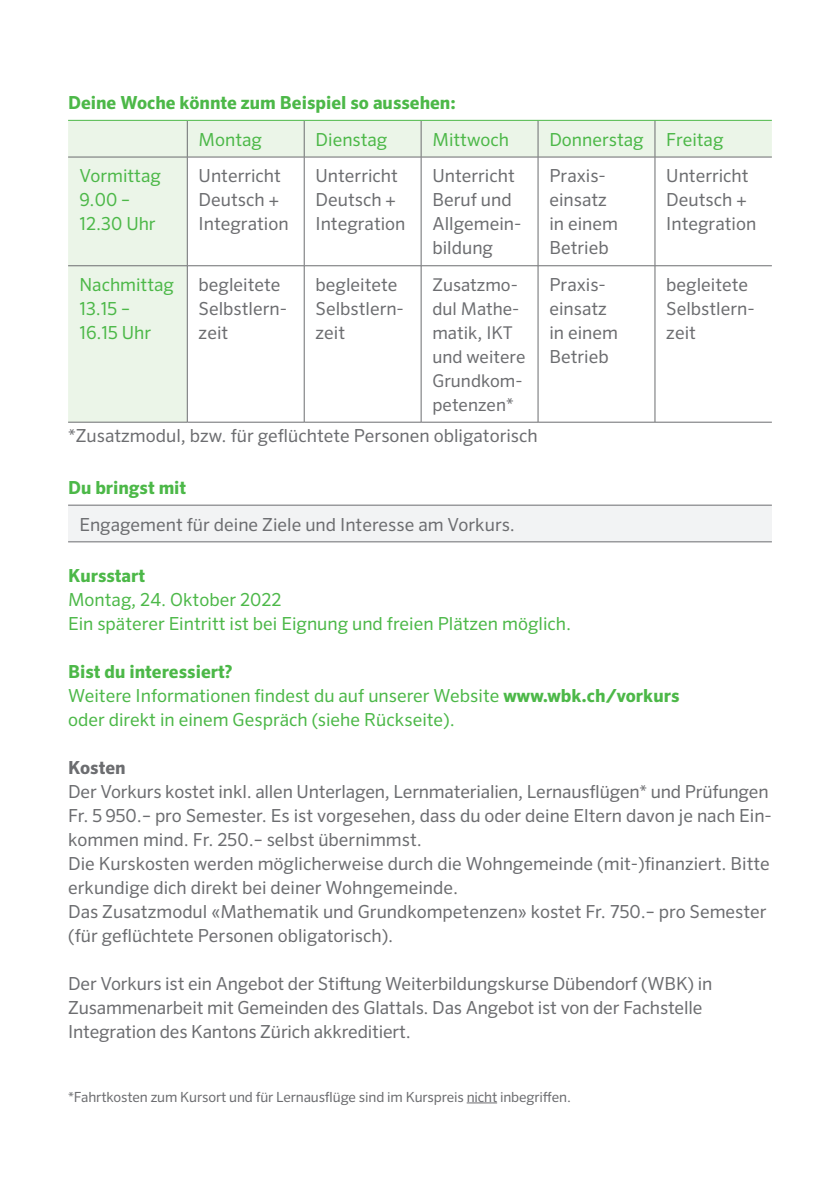
<style>
.page{position:relative;width:840px;height:1191px;background:#fff}
.page>*{position:absolute;margin:0;border:0;box-sizing:border-box;transform-origin:0 0}
.Text{font:18px/24px "Sero Pro";color:#6c6d70}
.Text-2{font:18px/24px "Sero Pro";color:#4cb848}
.Titel{font:700 18px "Sero Pro";color:#4cb848}
.Untertitel{font:700 18px "Sero Pro";color:#4cb848}
.Text-3{font:700 18px "Sero Pro";color:#4cb848}
.Untertitel-2{font:700 18px "Sero Pro";color:#6c6d70}
.Text-4{font:17.6px/24px "Sero Pro";color:#6c6d70}
.Text-5{font:14px "Sero Pro";letter-spacing:-.01em;color:#6c6d70}
.s1{font-size:18px}
.s2{font-weight:700}
</style>
<div class="page">
<div style="left:68px;top:121px;width:703px;height:301px;background:#ebf5e8"></div>
<svg style="left:188px;top:158px;width:583px;height:264px"></svg>
<hr style="left:68px;top:157px;width:119px;height:1px;background:#6c6d70">
<hr style="left:187px;top:157px;width:117px;height:1px;background:#6c6d70">
<hr style="left:304px;top:157px;width:117px;height:1px;background:#6c6d70">
<hr style="left:421px;top:157px;width:116px;height:1px;background:#6c6d70">
<hr style="left:537px;top:157px;width:117px;height:1px;background:#6c6d70">
<hr style="left:654px;top:157px;width:117px;height:1px;background:#6c6d70">
<hr style="left:68px;top:265px;width:119px;height:1px;background:#6c6d70">
<hr style="left:187px;top:265px;width:117px;height:1px;background:#6c6d70">
<hr style="left:304px;top:265px;width:117px;height:1px;background:#6c6d70">
<hr style="left:421px;top:265px;width:116px;height:1px;background:#6c6d70">
<hr style="left:537px;top:265px;width:117px;height:1px;background:#6c6d70">
<hr style="left:654px;top:265px;width:117px;height:1px;background:#6c6d70">
<hr style="left:68px;top:422px;width:119px;height:1px;background:#6c6d70">
<hr style="left:187px;top:422px;width:117px;height:1px;background:#6c6d70">
<hr style="left:304px;top:422px;width:117px;height:1px;background:#6c6d70">
<hr style="left:421px;top:422px;width:116px;height:1px;background:#6c6d70">
<hr style="left:537px;top:422px;width:117px;height:1px;background:#6c6d70">
<hr style="left:654px;top:422px;width:117px;height:1px;background:#6c6d70">
<hr style="left:187px;top:121px;width:1px;height:36px;background:#6c6d70">
<hr style="left:304px;top:121px;width:1px;height:36px;background:#6c6d70">
<hr style="left:420px;top:121px;width:1px;height:36px;background:#6c6d70">
<hr style="left:537px;top:121px;width:1px;height:36px;background:#6c6d70">
<hr style="left:654px;top:121px;width:1px;height:36px;background:#6c6d70">
<hr style="left:187px;top:157px;width:1px;height:108px;background:#6c6d70">
<hr style="left:304px;top:157px;width:1px;height:108px;background:#6c6d70">
<hr style="left:420px;top:157px;width:1px;height:108px;background:#6c6d70">
<hr style="left:537px;top:157px;width:1px;height:108px;background:#6c6d70">
<hr style="left:654px;top:157px;width:1px;height:108px;background:#6c6d70">
<hr style="left:187px;top:266px;width:1px;height:156px;background:#6c6d70">
<hr style="left:304px;top:266px;width:1px;height:156px;background:#6c6d70">
<hr style="left:420px;top:266px;width:1px;height:156px;background:#6c6d70">
<hr style="left:537px;top:266px;width:1px;height:156px;background:#6c6d70">
<hr style="left:654px;top:266px;width:1px;height:156px;background:#6c6d70">
<hr style="left:68px;top:120px;width:119px;height:1px;background:#4cb848">
<hr style="left:187px;top:120px;width:117px;height:1px;background:#4cb848">
<hr style="left:304px;top:120px;width:117px;height:1px;background:#4cb848">
<hr style="left:421px;top:120px;width:116px;height:1px;background:#4cb848">
<hr style="left:537px;top:120px;width:117px;height:1px;background:#4cb848">
<hr style="left:654px;top:120px;width:117px;height:1px;background:#4cb848">
<div style="left:68px;top:505px;width:703px;height:37px;background:#f2f3f4"></div>
<hr style="left:68px;top:505px;width:703px;height:1px;background:#6c6d70">
<hr style="left:68px;top:541px;width:703px;height:1px;background:#6c6d70">
<hr style="left:466px;top:1102px;width:31px;height:1px;background:#6c6d70">
<p class="Titel" style="left:68px;top:92px;width:389px">Deine Woche könnte zum Beispiel so aussehen:</p>
<p class="Text-2" style="left:198px;top:127px;width:65px">Montag</p>
<p class="Text-2" style="left:315px;top:127px;width:73px">Dienstag</p>
<p class="Text-2" style="left:432px;top:127px;width:78px">Mittwoch</p>
<p class="Text-2" style="left:549px;top:127px;width:96px">Donnerstag</p>
<p class="Text-2" style="left:666px;top:127px;width:59px">Freitag</p>
<p class="Text-2" style="left:79px;top:164px;width:83px">Vormittag</p>
<p class="Text-2" style="left:79px;top:188px;width:78px">9.00 –<br>12.30 Uhr</p>
<p class="Text" style="left:198px;top:164px;width:84px">Unterricht</p>
<p class="Text" style="left:198px;top:188px;width:91px">Deutsch +<br>Integration</p>
<p class="Text" style="left:315px;top:164px;width:91px">Unterricht<br>Deutsch +<br>Integration</p>
<p class="Text" style="left:432px;top:164px;width:90px">Unterricht<br>Beruf und<br>Allgemein&shy;bildung</p>
<p class="Text" style="left:549px;top:164px;width:70px">Praxis&shy;einsatz in einem<br>Betrieb</p>
<p class="Text" style="left:666px;top:164px;width:91px">Unterricht<br>Deutsch +<br>Integration</p>
<p class="Text" style="left:198px;top:272px;width:90px">begleitete<br>Selbstlern&shy;zeit</p>
<p class="Text" style="left:315px;top:272px;width:90px">begleitete<br>Selbstlern&shy;zeit</p>
<p class="Text-4" style="left:432px;top:272px;width:94px">Zusatzmo&shy;dul Mathe&shy;matik, IKT und weitere<br>Grundkom&shy;petenzen<span class="s1">*</span></p>
<p class="Text" style="left:549px;top:272px;width:70px">Praxis&shy;einsatz in einem<br>Betrieb</p>
<p class="Text" style="left:666px;top:272px;width:90px">begleitete<br>Selbstlern&shy;zeit</p>
<p class="Text" style="left:68px;top:424px;width:471px">*Zusatzmodul, bzw. für geflüchtete Personen obligatorisch</p>
<p class="Untertitel" style="left:68px;top:476px;width:120px">Du bringst mit</p>
<p class="Text" style="left:79px;top:512px;width:437px">Engagement für deine Ziele und Interesse am Vorkurs.</p>
<p class="Text-3" style="left:68px;top:565px;width:79px">Kursstart</p>
<p class="Text-2" style="left:68px;top:587px;width:215px">Montag, 24. Oktober 2022</p>
<p class="Text-2" style="left:68px;top:611px;width:504px">Ein späterer Eintritt ist bei Eignung und freien Plätzen möglich.</p>
<p class="Titel" style="left:68px;top:661px;width:166px">Bist du interessiert?</p>
<p class="Text-2" style="left:68px;top:683px;width:612px">Weitere Informationen findest du auf unserer Website <span class="s2">www.wbk.ch/vorkurs</span></p>
<p class="Text-2" style="left:68px;top:707px;width:388px">oder direkt in einem Gespräch (siehe Rückseite).</p>
<p class="Untertitel-2" style="left:68px;top:757px;width:59px">Kosten</p>
<p class="Text" style="left:68px;top:779px;width:704px">Der Vorkurs kostet inkl. allen Unterlagen, Lernmaterialien, Lernausflügen* und Prüfungen Fr. 5 950.– pro Semester. Es ist vorgesehen, dass du oder deine Eltern davon je nach Ein&shy;kommen mind. Fr. 250.– selbst übernimmst.<br>Die Kurskosten werden möglicherweise durch die Wohngemeinde (mit-)finanziert. Bitte erkundige dich direkt bei deiner Wohngemeinde.</p>
<p class="Text" style="left:68px;top:899px;width:699px">Das Zusatzmodul «Mathematik und Grundkompetenzen» kostet Fr. 750.– pro Semester (für geflüchtete Personen obligatorisch).</p>
<p class="Text" style="left:68px;top:971px;width:645px">Der Vorkurs ist ein Angebot der Stiftung Weiterbildungskurse Dübendorf (WBK) in</p>
<p class="Text" style="left:68px;top:995px;width:635px">Zusammenarbeit mit Gemeinden des Glattals. Das Angebot ist von der Fachstelle</p>
<p class="Text" style="left:68px;top:1019px;width:344px">Integration des Kantons Zürich akkreditiert.</p>
<p class="Text-2" style="left:79px;top:272px;width:96px">Nachmittag</p>
<p class="Text-2" style="left:79px;top:296px;width:73px">13.15 –<br>16.15 Uhr</p>
<p class="Text-5" style="left:68px;top:1088px;width:504px">*Fahrtkosten zum Kursort und für Lernausflüge sind im Kurspreis nicht inbegriffen.</p>
</div>
